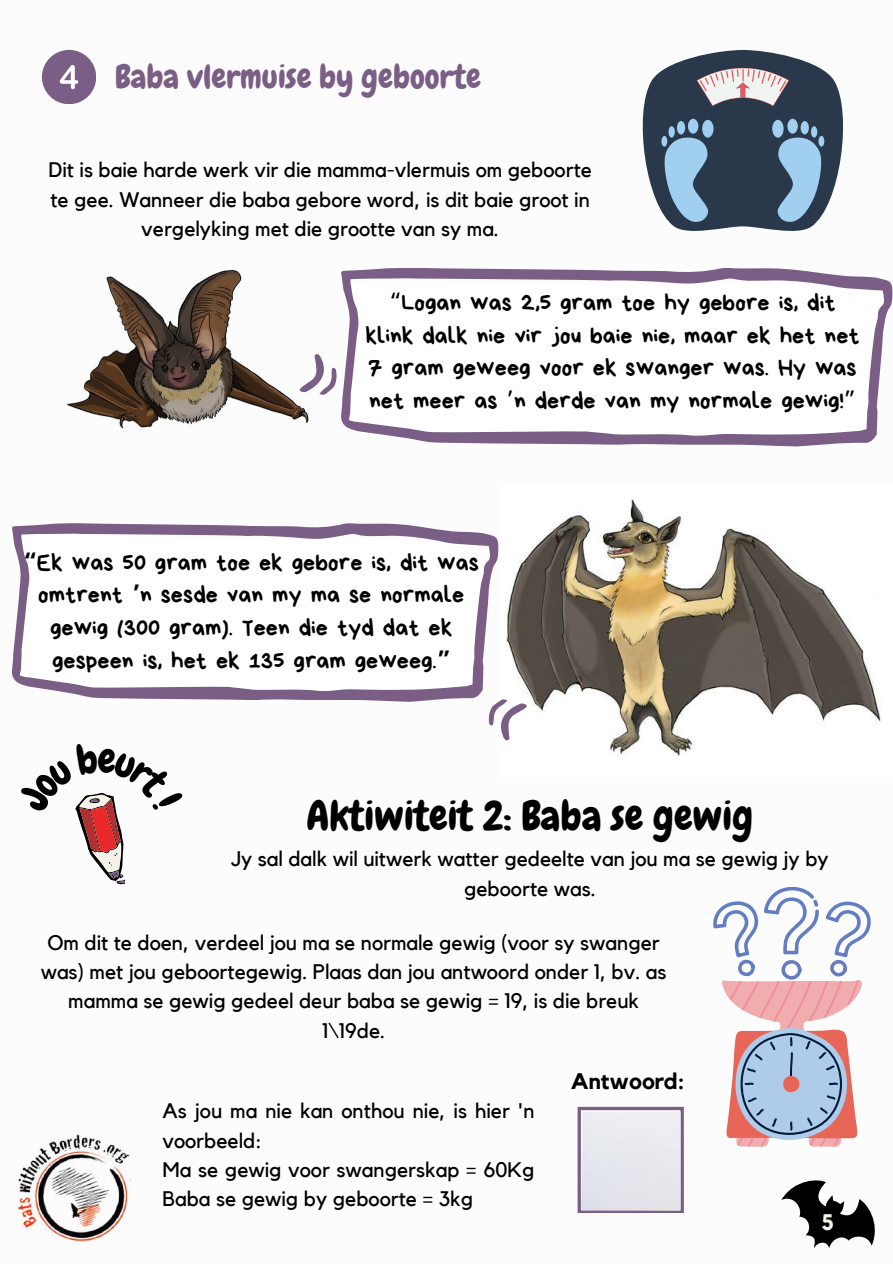
<style>
.page{position:relative;width:893px;height:1264px;background:#fff}
.page>*{position:absolute;margin:0;border:0;box-sizing:border-box;transform-origin:0 0}
.t1{font:41.25px "Chewy";color:#000}
.t2{font:33px "Chewy";color:#7a5e85}
.t3{font:24px/32.7px "Bryndan Write";color:#000;text-align:center}
.t4{font:700 22.5px "Kollektif";color:#000}
.t5{font:700 22.5px "Kollektif";color:#f4f1e9}
.t6{font:21px/29.2px "Kollektif";color:#000;text-align:center}
.s1{font-family:"Noto Sans Gurmukhi"}
.s2{font-family:"Noto Sans Gurmukhi";font-weight:700}
</style>
<div class="page">
<img style="left:18px;top:1134px;width:113px;height:108px">
<svg style="left:781px;top:1180px;width:94px;height:68px"></svg>
<svg style="left:341px;top:268px;width:551px;height:178px"></svg>
<img style="left:66px;top:269px;width:243px;height:160px">
<svg style="left:11px;top:523px;width:487px;height:178px"></svg>
<img style="left:505px;top:499px;width:377px;height:257px">
<div style="left:42px;top:50px;width:54px;height:54px;background:#7a5e85;border-radius:50%"></div>
<svg style="left:60px;top:65px;width:18px;height:24px"></svg>
<svg style="left:288px;top:349px;width:56px;height:55px"></svg>
<svg style="left:482px;top:690px;width:55px;height:54px"></svg>
<svg style="left:577px;top:1106px;width:106px;height:107px;background:#9984a1"></svg>
<img style="left:581px;top:1111px;width:99px;height:99px">
<svg style="left:642px;top:50px;width:202px;height:181px"></svg>
<svg style="left:713px;top:886px;width:157px;height:261px"></svg>
<svg style="left:75px;top:792px;width:50px;height:93px"></svg>
<h2 class="t2" style="left:115px;top:55px;width:367px">Baba vlermuise by geboorte</h2>
<p class="t6" style="left:48px;top:156px;width:545px">Dit is baie harde werk vir die mamma-vlermuis om geboorte te gee. Wanneer die baba gebore word, is dit baie groot in vergelyking met die grootte van sy ma.</p>
<p class="t3" style="left:365px;top:286px;width:495px"><span class="s1">“</span>Logan was 2,5 gram toe hy gebore is, dit klink dalk nie vir jou baie nie, maar ek het net 7 gram geweeg voor ek swanger was. Hy was net meer as <span class="s1">’</span>n derde van my normale gewig!<span class="s1">”</span></p>
<p class="t3" style="left:23px;top:546px;width:457px"><span class="s2">“</span>Ek was 50 gram toe ek gebore is, dit was omtrent <span class="s2">’</span>n sesde van my ma se normale gewig (300 gram). Teen die tyd dat ek gespeen is, het ek 135 gram geweeg.<span class="s2">”</span></p>
<h1 class="t1" style="left:306px;top:790px;width:448px">Aktiwiteit 2: Baba se gewig</h1>
<p class="t6" style="left:231px;top:845px;width:599px">Jy sal dalk wil uitwerk watter gedeelte van jou ma se gewig jy by geboorte was.</p>
<p class="t6" style="left:41px;top:928px;width:627px">Om dit te doen, verdeel jou ma se normale gewig (voor sy swanger was) met jou geboortegewig. Plaas dan jou antwoord onder 1, bv. as mamma se gewig gedeel deur baba se gewig = 19, is die breuk 1\19de.</p>
<p class="t6" style="left:162px;top:1097px;width:373px;text-align:left">As jou ma nie kan onthou nie, is hier 'n voorbeeld:<br>Ma se gewig voor swangerskap = 60Kg<br>Baba se gewig by geboorte = 3kg</p>
<p class="t4" style="left:570px;top:1070px;width:115px">Antwoord:</p>
<p class="t5" style="left:821px;top:1211px;width:14px">5</p>
</div>
